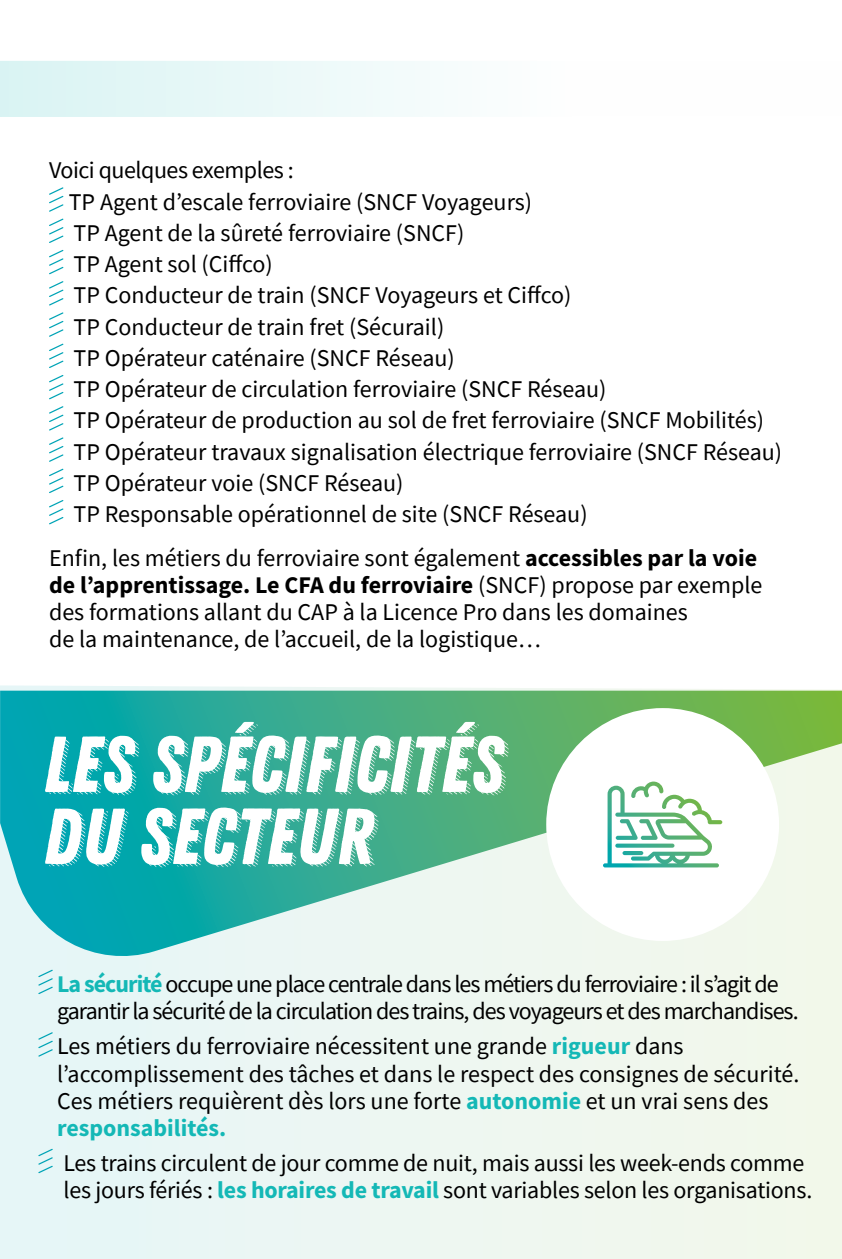
<style>
.page{position:relative;width:842px;height:1259px;background:#fff}
.page>*{position:absolute;margin:0;border:0;box-sizing:border-box;transform-origin:0 0}
.t1{font:79.2px/72px "Zing Rust D2 Demo Base";color:#fff}
.t2{font:24px/31.2px "Source Sans Pro";color:#000}
.t3{font:24px/27px "Source Sans Pro";letter-spacing:-.04em;color:#000}
.s1{font-weight:700}
.s2{font-weight:700;color:#14b8b6}
</style>
<div class="page">
<svg style="left:49px;top:187px;width:14px;height:25px"></svg>
<svg style="left:49px;top:218px;width:14px;height:25px"></svg>
<svg style="left:49px;top:250px;width:14px;height:24px"></svg>
<svg style="left:49px;top:281px;width:14px;height:24px"></svg>
<svg style="left:49px;top:312px;width:14px;height:25px"></svg>
<svg style="left:49px;top:344px;width:14px;height:24px"></svg>
<svg style="left:49px;top:375px;width:14px;height:24px"></svg>
<svg style="left:49px;top:406px;width:14px;height:24px"></svg>
<svg style="left:49px;top:437px;width:14px;height:25px"></svg>
<svg style="left:49px;top:469px;width:14px;height:24px"></svg>
<svg style="left:49px;top:500px;width:14px;height:24px"></svg>
<svg style="left:0;top:61px;width:430px;height:56px;fill:#e7f7f7"></svg>
<div style="left:0;top:685px;width:842px;height:574px;background:#edf7f2"></div>
<svg style="left:0;top:690px;width:842px;height:279px;background:#6cc3b0"></svg>
<svg style="left:38px;top:969px;width:15px;height:25px"></svg>
<svg style="left:38px;top:1032px;width:15px;height:24px"></svg>
<svg style="left:38px;top:1148px;width:15px;height:25px"></svg>
<div style="left:546px;top:708px;width:233px;height:233px;background:#fff;border-radius:50%"></div>
<svg style="left:603px;top:781px;width:119px;height:86px"></svg>
<svg style="left:615px;top:843px;width:59px;height:4px"></svg>
<p class="t2" style="left:69px;top:155px;width:715px;text-indent:-20px">Voici quelques exemples :<br>TP Agent d’escale ferroviaire (SNCF Voyageurs)<br>TP Agent de la sûreté ferroviaire (SNCF)<br>TP Agent sol (Ciffco)<br>TP Conducteur de train (SNCF Voyageurs et Ciffco)<br>TP Conducteur de train fret (Sécurail)<br>TP Opérateur caténaire (SNCF Réseau)<br>TP Opérateur de circulation ferroviaire (SNCF Réseau)<br>TP Opérateur de production au sol de fret ferroviaire (SNCF Mobilités)<br>TP Opérateur travaux signalisation électrique ferroviaire (SNCF Réseau)<br>TP Opérateur voie (SNCF Réseau)<br>TP Responsable opérationnel de site (SNCF Réseau)</p>
<p class="t2" style="left:49px;top:544px;width:715px;line-height:27px">Enfin, les métiers du ferroviaire sont également <span class="s1">accessibles par la voie de l’apprentissage. Le CFA du ferroviaire</span> (SNCF) propose par exemple des formations allant du CAP à la Licence Pro dans les domaines<br>de la maintenance, de l’accueil, de la logistique…</p>
<h1 class="t1" style="left:47px;top:731px;width:461px">LES SPÉCIFICITÉS<br>DU SECTEUR</h1>
<p class="t3" style="left:57px;top:970px;width:743px"><span class="s2">La sécurité</span> occupe une place centrale dans les métiers du ferroviaire : il s’agit de garantir la sécurité de la circulation des trains, des voyageurs et des marchandises.</p>
<p class="t2" style="left:57px;top:1033px;width:744px;line-height:27px">Les métiers du ferroviaire nécessitent une grande <span class="s2">rigueur</span> dans l’accomplissement des tâches et dans le respect des consignes de sécurité.<br>Ces métiers requièrent dès lors une forte <span class="s2">autonomie</span> et un vrai sens des <span class="s2">responsabilités.</span></p>
<p class="t2" style="left:64px;top:1149px;width:750px;line-height:27px">Les trains circulent de jour comme de nuit, mais aussi les week-ends comme les jours fériés : <span class="s2">les horaires de travail</span> sont variables selon les organisations.</p>
</div>
